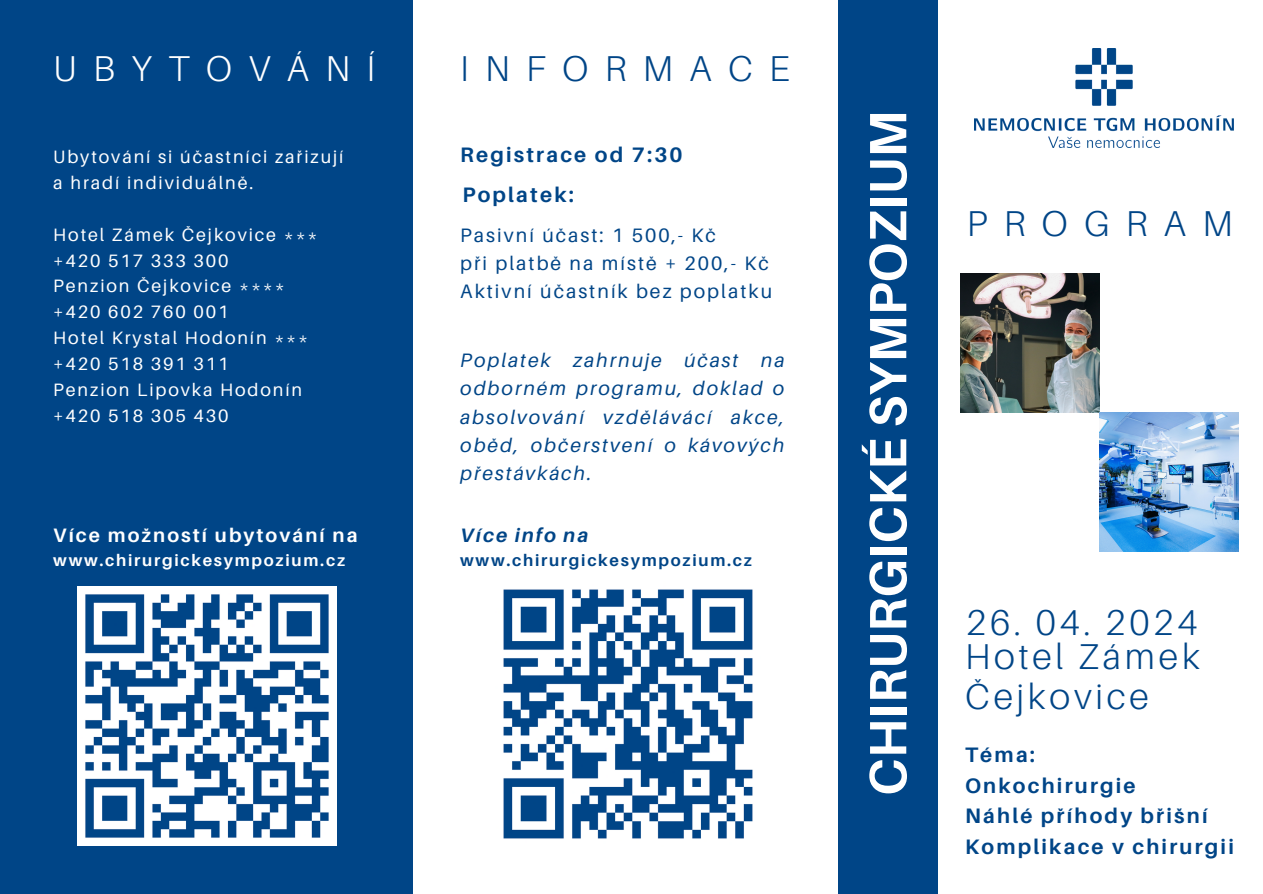
<style>
.page{position:relative;width:1263px;height:894px;background:#fff}
.page>*{position:absolute;margin:0;border:0;box-sizing:border-box;transform-origin:0 0}
.t1{font:700 52.5px "Aileron";color:#fff}
.t2{font:300 36px/39.3px "Aileron";letter-spacing:.105em;color:#004587}
.t3{font:300 36px "Aileron";letter-spacing:.455em;color:#004587}
.t4{font:300 36px "Aileron";letter-spacing:.455em;color:#fff}
.t5{font:700 21px/30.3px "Aileron";letter-spacing:.105em;color:#004587}
.t6{font:italic 19.5px/28.2px "Aileron";letter-spacing:.105em;color:#004587;text-align:justify}
.t7{font:19.5px/28.2px "Aileron";letter-spacing:.105em;color:#004587}
.t8{font:700 19.5px "Aileron";letter-spacing:.105em;color:#fff}
.t9{font:italic 700 19.5px "Aileron";letter-spacing:.105em;color:#004587}
.t10{font:18px "Aileron";letter-spacing:.105em;color:#fff}
.t11{font:700 16.5px "Aileron";letter-spacing:.105em;color:#004587}
.t12{font:700 16.5px "Aileron";letter-spacing:.105em;color:#fff}
</style>
<div class="page">
<div style="left:0;top:0;width:413px;height:893px;background:#004587"></div>
<div style="left:838px;top:0;width:99px;height:893px;background:#004587"></div>
<img style="left:975px;top:48px;width:258px;height:99px">
<img style="left:503px;top:589px;width:250px;height:250px">
<img style="left:78px;top:586px;width:258px;height:259px">
<img style="left:961px;top:273px;width:139px;height:139px">
<img style="left:1100px;top:412px;width:139px;height:139px">
<h2 class="t4" style="left:53px;top:46px;width:323px">UBYTOVÁNÍ</h2>
<p class="t3" style="left:460px;top:46px;width:331px">INFORMACE</p>
<h4 class="t10" style="left:53px;top:146px;width:292px">Ubytování si účastníci zařizují</h4>
<h5 class="t10" style="left:53px;top:172px;width:201px">a hradí individuálně.</h5>
<h5 class="t10" style="left:53px;top:223px;width:266px">Hotel Zámek Čejkovice ***</h5>
<h6 class="t10" style="left:53px;top:249px;width:177px">+420 517 333 300</h6>
<p class="t10" style="left:53px;top:275px;width:233px">Penzion Čejkovice ****</p>
<h1 class="t10" style="left:53px;top:301px;width:177px">+420 602 760 001</h1>
<p class="t10" style="left:53px;top:326px;width:256px">Hotel Krystal Hodonín ***</p>
<h2 class="t10" style="left:53px;top:352px;width:177px">+420 518 391 311</h2>
<p class="t10" style="left:53px;top:378px;width:250px">Penzion Lipovka Hodonín</p>
<p class="t10" style="left:53px;top:404px;width:177px">+420 518 305 430</p>
<h3 class="t8" style="left:53px;top:523px;width:306px">Více možností ubytování na</h3>
<h3 class="t12" style="left:53px;top:549px;width:293px">www.chirurgickesympozium.cz</h3>
<h4 class="t5" style="left:460px;top:139px;width:224px">Registrace od 7:30</h4>
<p class="t5" style="left:462px;top:179px;width:113px">Poplatek:</p>
<h6 class="t7" style="left:460px;top:220px;width:313px">Pasivní účast: 1 500,- Kč<br>při platbě na místě + 200,- Kč<br>Aktivní účastník bez poplatku</h6>
<h2 class="t6" style="left:460px;top:346px;width:326px">Poplatek zahrnuje účast na odborném programu, doklad o absolvování vzdělávácí akce, oběd, občerstvení o kávových přestávkách.</h2>
<h4 class="t9" style="left:460px;top:523px;width:129px">Více info na</h4>
<h4 class="t11" style="left:460px;top:549px;width:293px">www.chirurgickesympozium.cz</h4>
<p class="t1" style="left:855px;top:795px;width:686px;rotate:-90deg">CHIRURGICKÉ SYMPOZIUM</p>
<p class="t3" style="left:967px;top:201px;width:267px">PROGRAM</p>
<p class="t2" style="left:966px;top:602px;width:233px">26. 04. 2024</p>
<p class="t2" style="left:965px;top:636px;width:236px">Hotel Zámek<br>Čejkovice</p>
<p class="t5" style="left:965px;top:739px;width:270px">Téma:<br>Onkochirurgie<br>Náhlé příhody břišní<br>Komplikace v chirurgii</p>
</div>
